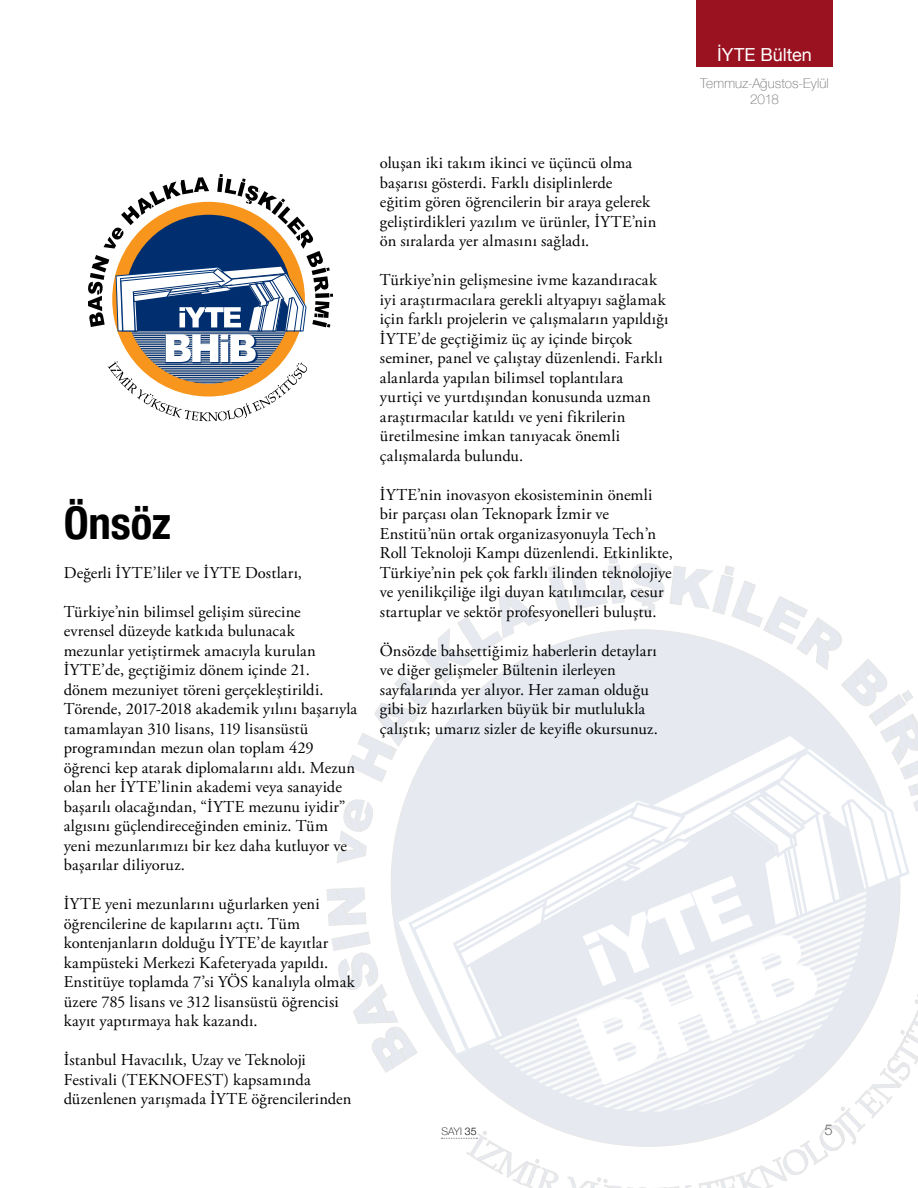
<style>
.page{position:relative;width:918px;height:1188px;background:#fff}
.page>*{position:absolute;margin:0;border:0;box-sizing:border-box;transform-origin:0 0}
.t1{font:700 condensed 45px "Helvetica Neue";letter-spacing:-.005em;color:#000}
.t2{font:18px "Helvetica Neue";color:#fff}
.t3{font:16.5px/19.5px "Adobe Garamond Pro";letter-spacing:.01em;color:#000}
.t4{font:300 15px "Helvetica Neue";color:#6d6e71}
.t5{font:100 13.5px/16.2px "Helvetica Neue";letter-spacing:.01em;color:#6d6e71;text-align:center}
.t6{font:100 10.5px "Helvetica Neue";color:#000}
.s1{font-weight:300}
</style>
<div class="page">
<div style="left:696px;top:0;width:137px;height:67px;background:#9a1220"></div>
<svg style="left:327px;top:555px;width:591px;height:518px"></svg>
<svg style="left:398px;top:747px;width:43px;height:307px;fill:#e6eaf0"></svg>
<svg style="left:415px;top:816px;width:26px;height:233px;fill:#e6ebf2"></svg>
<svg style="left:441px;top:733px;width:477px;height:455px"></svg>
<svg style="left:88px;top:174px;width:245px;height:247px"></svg>
<h1 class="t1" style="left:64px;top:485px;width:109px">Önsöz</h1>
<p class="t3" style="left:64px;top:563px;width:240px">Değerli İYTE’liler ve İYTE Dostları,</p>
<p class="t3" style="left:64px;top:602px;width:295px">Türkiye’nin bilimsel gelişim sürecine<br>evrensel düzeyde katkıda bulunacak mezunlar yetiştirmek amacıyla kurulan İYTE’de, geçtiğimiz dönem içinde 21. dönem mezuniyet töreni gerçekleştirildi.<br>Törende, 2017-2018 akademik yılını başarıyla tamamlayan 310 lisans, 119 lisansüstü programından mezun olan toplam 429 öğrenci kep atarak diplomalarını aldı. Mezun olan her İYTE’linin akademi veya sanayide başarılı olacağından, “İYTE mezunu iyidir” algısını güçlendireceğinden eminiz. Tüm yeni mezunlarımızı bir kez daha kutluyor ve başarılar diliyoruz.</p>
<p class="t3" style="left:64px;top:895px;width:293px">İYTE yeni mezunlarını uğurlarken yeni öğrencilerine de kapılarını açtı. Tüm kontenjanların dolduğu İYTE’de kayıtlar kampüsteki Merkezi Kafeteryada yapıldı.<br>Enstitüye toplamda 7’si YÖS kanalıyla olmak üzere 785 lisans ve 312 lisansüstü öğrencisi kayıt yaptırmaya hak kazandı.</p>
<p class="t3" style="left:64px;top:1051px;width:289px">İstanbul Havacılık, Uzay ve Teknoloji<br>Festivali (TEKNOFEST) kapsamında düzenlenen yarışmada İYTE öğrencilerinden</p>
<p class="t3" style="left:380px;top:154px;width:278px">oluşan iki takım ikinci ve üçüncü olma başarısı gösterdi. Farklı disiplinlerde eğitim gören öğrencilerin bir araya gelerek geliştirdikleri yazılım ve ürünler, İYTE’nin ön sıralarda yer almasını sağladı.</p>
<p class="t3" style="left:380px;top:271px;width:290px">Türkiye’nin gelişmesine ivme kazandıracak iyi araştırmacılara gerekli altyapıyı sağlamak için farklı projelerin ve çalışmaların yapıldığı İYTE’de geçtiğimiz üç ay içinde birçok seminer, panel ve çalıştay düzenlendi. Farklı alanlarda yapılan bilimsel toplantılara yurtiçi ve yurtdışından konusunda uzman araştırmacılar katıldı ve yeni fikrilerin üretilmesine imkan tanıyacak önemli çalışmalarda bulundu.</p>
<p class="t3" style="left:380px;top:485px;width:294px">İYTE’nin inovasyon ekosisteminin önemli bir parçası olan Teknopark İzmir ve Enstitü’nün ortak organizasyonuyla Tech’n Roll Teknoloji Kampı düzenlendi. Etkinlikte, Türkiye’nin pek çok farklı ilinden teknolojiye ve yenilikçiliğe ilgi duyan katılımcılar, cesur startuplar ve sektör profesyonelleri buluştu.</p>
<p class="t3" style="left:380px;top:641px;width:279px">Önsözde bahsettiğimiz haberlerin detayları ve diğer gelişmeler Bültenin ilerleyen sayfalarında yer alıyor. Her zaman olduğu gibi biz hazırlarken büyük bir mutlulukla çalıştık; umarız sizler de keyifle okursunuz.</p>
<p class="t2" style="left:717px;top:42px;width:96px">İYTE Bülten</p>
<p class="t5" style="left:700px;top:74px;width:130px">Temmuz-Ağustos-Eylül<br>2018</p>
<p class="t6" style="left:441px;top:1123px;width:37px">SAYI <span class="s1">35</span></p>
<p class="t4" style="left:825px;top:1118px;width:10px">5</p>
</div>
